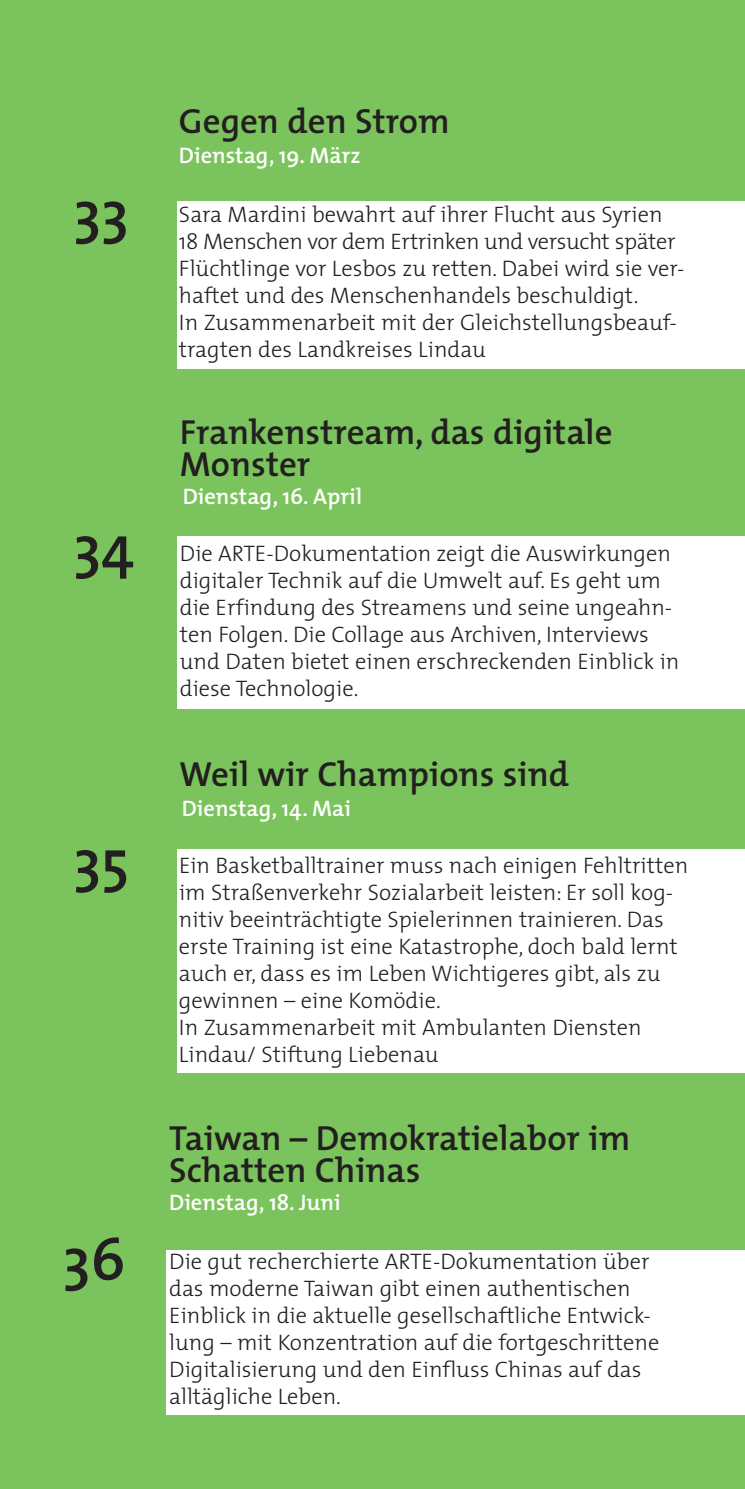
<style>
.page{position:relative;width:745px;height:1489px;background:#fff}
.page>*{position:absolute;margin:0;border:0;box-sizing:border-box;transform-origin:0 0}
.t1{font:600 60px "The Mix";color:#231f20}
.t2{font:600 35px/32.5px "The Mix";color:#231f20}
.t3{font:300 22.5px/27px "The Mix";color:#231f20}
.t4{font:600 22.5px "The Mix";color:#fff}
</style>
<div class="page">
<hr style="left:744px;top:0;width:1px;height:1488px;background:#7bc35c">
<div style="left:0;top:0;width:744px;height:1488px;background:#7bc35c"></div>
<div style="left:177px;top:201px;width:567px;height:167px;background:#fff"></div>
<div style="left:177px;top:536px;width:567px;height:173px;background:#fff"></div>
<div style="left:177px;top:848px;width:567px;height:224px;background:#fff"></div>
<div style="left:167px;top:1250px;width:577px;height:164px;background:#fff"></div>
<h1 class="t1" style="left:73px;top:192px;width:57px">33</h1>
<h1 class="t1" style="left:73px;top:527px;width:62px">34</h1>
<h1 class="t1" style="left:73px;top:840px;width:57px">35</h1>
<h1 class="t1" style="left:63px;top:1239px;width:64px">36</h1>
<h2 class="t2" style="left:179px;top:109px;width:272px">Gegen den Strom</h2>
<p class="t4" style="left:179px;top:147px;width:183px">Dienstag, 19. März</p>
<p class="t3" style="left:179px;top:204px;width:506px">Sara Mardini bewahrt auf ihrer Flucht aus Syrien 18 Menschen vor dem Ertrinken und versucht später Flüchtlinge vor Lesbos zu retten. Dabei wird sie ver&shy;haftet und des Menschenhandels beschuldigt.<br>In Zusammenarbeit mit der Gleichstellungsbeauf&shy;tragten des Landkreises Lindau</p>
<h2 class="t2" style="left:180px;top:420px;width:434px">Frankenstream, das digitale<br>Monster</h2>
<p class="t4" style="left:182px;top:488px;width:181px">Dienstag, 16. April</p>
<p class="t3" style="left:180px;top:542px;width:501px">Die ARTE-Dokumentation zeigt die Auswirkungen digitaler Technik auf die Umwelt auf. Es geht um die Erfindung des Streamens und seine ungeahn&shy;ten Folgen. Die Collage aus Archiven, Interviews und Daten bietet einen erschreckenden Einblick in diese Technologie.</p>
<h2 class="t2" style="left:179px;top:762px;width:391px">Weil wir Champions sind</h2>
<p class="t4" style="left:182px;top:801px;width:171px">Dienstag, 14. Mai</p>
<p class="t3" style="left:179px;top:855px;width:510px">Ein Basketballtrainer muss nach einigen Fehltritten im Straßenverkehr Sozialarbeit leisten: Er soll kog&shy;nitiv beeinträchtigte Spielerinnen trainieren. Das erste Training ist eine Katastrophe, doch bald lernt auch er, dass es im Leben Wichtigeres gibt, als zu gewinnen – eine Komödie.<br>In Zusammenarbeit mit Ambulanten Diensten Lindau/ Stiftung Liebenau</p>
<h2 class="t2" style="left:169px;top:1125px;width:462px">Taiwan – Demokratielabor im<br>Schatten Chinas</h2>
<p class="t4" style="left:169px;top:1194px;width:173px">Dienstag, 18. Juni</p>
<p class="t3" style="left:169px;top:1250px;width:491px">Die gut recherchierte ARTE-Dokumentation über das moderne Taiwan gibt einen authentischen Einblick in die aktuelle gesellschaftliche Entwick&shy;lung – mit Konzentration auf die fortgeschrittene Digitalisierung und den Einfluss Chinas auf das alltägliche Leben.</p>
</div>
